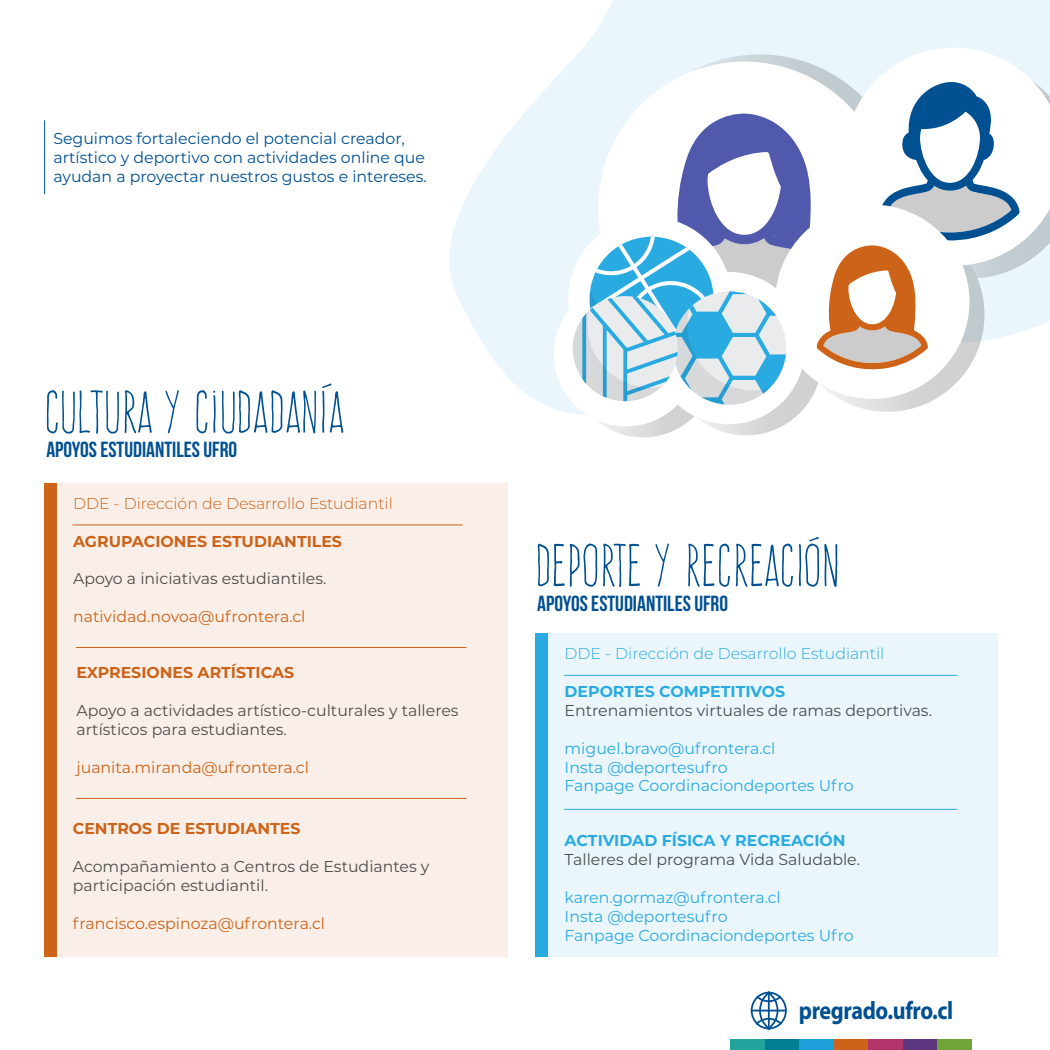
<style>
.page{position:relative;width:1050px;height:1050px;background:#fff}
.page>*{position:absolute;margin:0;border:0;box-sizing:border-box;transform-origin:0 0}
.t1{font:52.5px "Frente H1";color:#005092}
.t2{font:700 25.29px "Myriad Pro";letter-spacing:-.015em;color:#005092;scale:.87 1}
.t3{font:21.88px "Bebas Neue";color:#005092}
.t4{font:15.75px/18.9px "Montserrat";color:#4d4d4d}
.t5{font:15.75px/18.9px "Montserrat";color:#29abe2}
.t6{font:15.75px/18.9px "Montserrat";color:#005092}
.t7{font:15.75px "Montserrat";color:#cc6318}
.t8{font:700 15.75px "Montserrat";color:#cc6318}
.t9{font:700 15.75px "Montserrat";color:#29abe2}
.t10{font:300 15.75px "Montserrat";color:#cc6318}
.t11{font:300 15.75px "Montserrat";color:#29abe2}
</style>
<div class="page">
<svg style="left:449px;top:0;width:601px;height:410px;fill:#eaf6fc"></svg>
<div style="left:44px;top:483px;width:464px;height:473px;background:#faefe8"></div>
<div style="left:44px;top:483px;width:12px;height:473px;background:#cc6318"></div>
<hr style="left:72px;top:524px;width:391px;height:1px;background:#cc6318">
<hr style="left:76px;top:798px;width:390px;height:1px;background:#cc6318">
<hr style="left:76px;top:647px;width:390px;height:1px;background:#cc6318">
<div style="left:536px;top:633px;width:462px;height:323px;background:#eaf6fc"></div>
<div style="left:536px;top:633px;width:12px;height:323px;background:#29abe2"></div>
<hr style="left:564px;top:675px;width:393px;height:1px;background:#29abe2">
<hr style="left:564px;top:809px;width:393px;height:1px;background:#29abe2">
<svg style="left:845px;top:48px;width:205px;height:13px;fill:#eaf6fc"></svg>
<svg style="left:558px;top:61px;width:492px;height:376px"></svg>
<svg style="left:751px;top:992px;width:36px;height:37px"></svg>
<div style="left:937px;top:1040px;width:34px;height:10px;background:#70a43b"></div>
<div style="left:902px;top:1040px;width:35px;height:10px;background:#5d377f"></div>
<div style="left:868px;top:1040px;width:34px;height:10px;background:#b2346a"></div>
<div style="left:833px;top:1040px;width:35px;height:10px;background:#cc6318"></div>
<div style="left:799px;top:1040px;width:34px;height:10px;background:#1e9fda"></div>
<div style="left:764px;top:1040px;width:35px;height:10px;background:#008092"></div>
<div style="left:730px;top:1040px;width:34px;height:10px;background:#22a39b"></div>
<hr style="left:44px;top:120px;width:1px;height:74px;background:#005092">
<p class="t6" style="left:53px;top:128px;width:375px">Seguimos fortaleciendo el potencial creador, artístico y deportivo con actividades online que ayudan a proyectar nuestros gustos e intereses.</p>
<h1 class="t1" style="left:44px;top:383px;width:301px">CULTURA Y CIUDADANÍA</h1>
<h3 class="t3" style="left:46px;top:437px;width:192px">APOYOS ESTUDIANTILES UFRO</h3>
<p class="t10" style="left:73px;top:492px;width:321px">DDE - Dirección de Desarrollo Estudiantil</p>
<p class="t8" style="left:73px;top:530px;width:270px">AGRUPACIONES ESTUDIANTILES</p>
<p class="t4" style="left:73px;top:569px;width:255px">Apoyo a iniciativas estudiantiles.</p>
<p class="t7" style="left:73px;top:606px;width:234px">natividad.novoa@ufrontera.cl</p>
<p class="t8" style="left:76px;top:661px;width:219px">EXPRESIONES ARTÍSTICAS</p>
<p class="t4" style="left:76px;top:700px;width:384px">Apoyo a actividades artístico-culturales y talleres artísticos para estudiantes.</p>
<p class="t7" style="left:76px;top:756px;width:234px">juanita.miranda@ufrontera.cl</p>
<p class="t8" style="left:73px;top:817px;width:229px">CENTROS DE ESTUDIANTES</p>
<p class="t4" style="left:73px;top:857px;width:358px">Acompañamiento a Centros de Estudiantes y participación estudiantil.</p>
<p class="t7" style="left:73px;top:912px;width:254px">francisco.espinoza@ufrontera.cl</p>
<h1 class="t1" style="left:535px;top:536px;width:306px">DEPORTE Y RECREACIÓN</h1>
<h3 class="t3" style="left:537px;top:591px;width:192px">APOYOS ESTUDIANTILES UFRO</h3>
<p class="t11" style="left:565px;top:643px;width:321px">DDE - Dirección de Desarrollo Estudiantil</p>
<p class="t9" style="left:565px;top:680px;width:222px">DEPORTES COMPETITIVOS</p>
<p class="t4" style="left:565px;top:700px;width:369px">Entrenamientos virtuales de ramas deportivas.</p>
<p class="t5" style="left:565px;top:738px;width:291px">miguel.bravo@ufrontera.cl<br>Insta @deportesufro<br>Fanpage Coordinaciondeportes Ufro</p>
<p class="t9" style="left:565px;top:829px;width:283px">ACTIVIDAD FÍSICA Y RECREACIÓN</p>
<p class="t4" style="left:565px;top:850px;width:297px">Talleres del programa Vida Saludable.</p>
<p class="t5" style="left:565px;top:887px;width:291px">karen.gormaz@ufrontera.cl<br>Insta @deportesufro<br>Fanpage Coordinaciondeportes Ufro</p>
<h2 class="t2" style="left:799px;top:994px;width:179px">pregrado.ufro.cl</h2>
</div>
